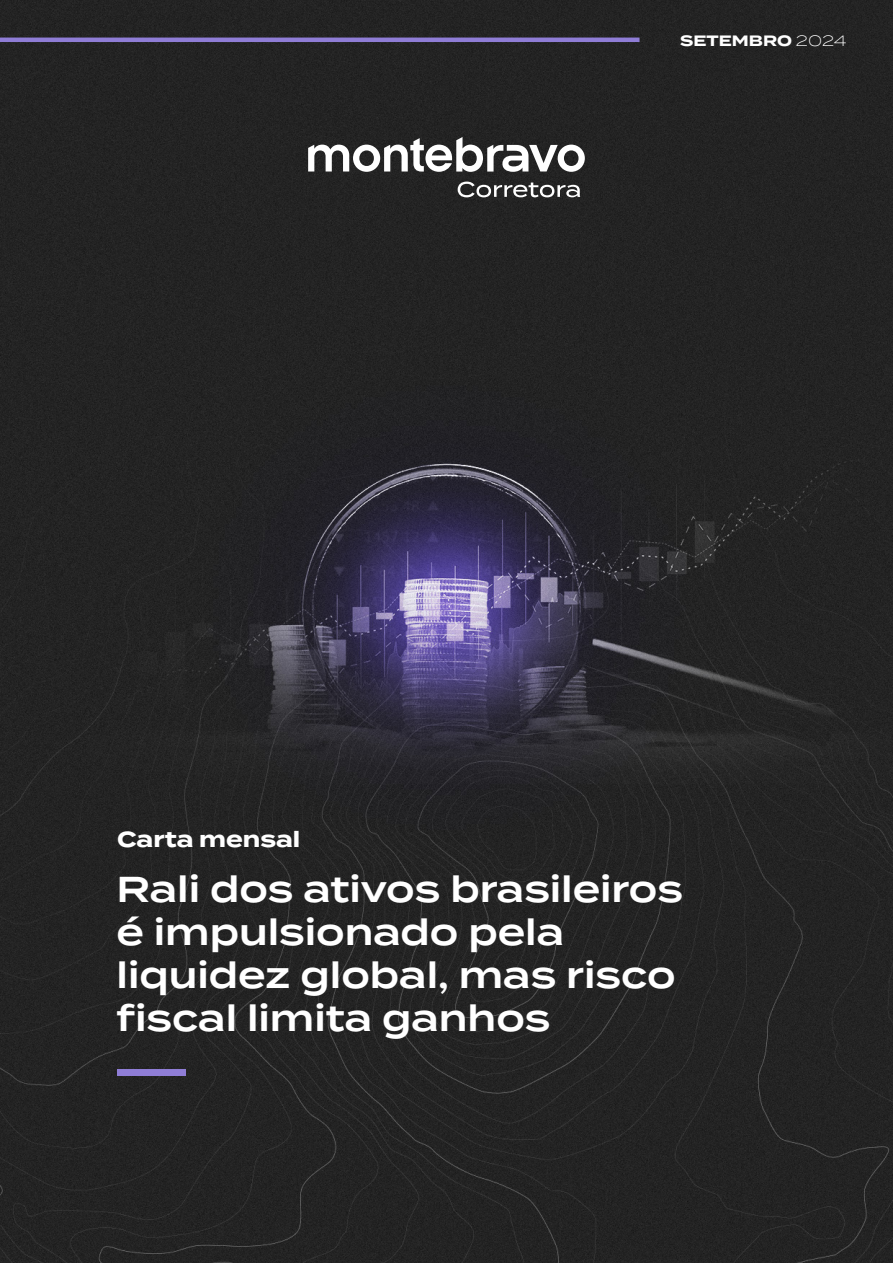
<style>
.page{position:relative;width:893px;height:1263px;background:#fff}
.page>*{position:absolute;margin:0;border:0;box-sizing:border-box;transform-origin:0 0}
.t1{font:600 36px/43.2px "Termina";color:#fff}
.t2{font:700 21.75px "Termina";color:#fff}
.t3{font:700 15px "Termina";color:#fff}
.s1{font-weight:300}
</style>
<div class="page">
<img style="left:0;top:0;width:893px;height:1263px">
<hr style="left:0;top:38px;width:639px;height:4px;background:#8f7dd6">
<div style="left:117px;top:1069px;width:69px;height:6px;background:#8f7dd6"></div>
<svg style="left:308px;top:137px;width:277px;height:35px"></svg>
<svg style="left:458px;top:182px;width:122px;height:15px"></svg>
<p class="t2" style="left:117px;top:823px;width:185px">Carta mensal</p>
<p class="t3" style="left:680px;top:29px;width:168px">SETEMBRO <span class="s1">2024</span></p>
<p class="t1" style="left:117px;top:867px;width:568px">Rali dos ativos brasileiros é impulsionado pela liquidez global, mas risco fiscal limita ganhos</p>
</div>
